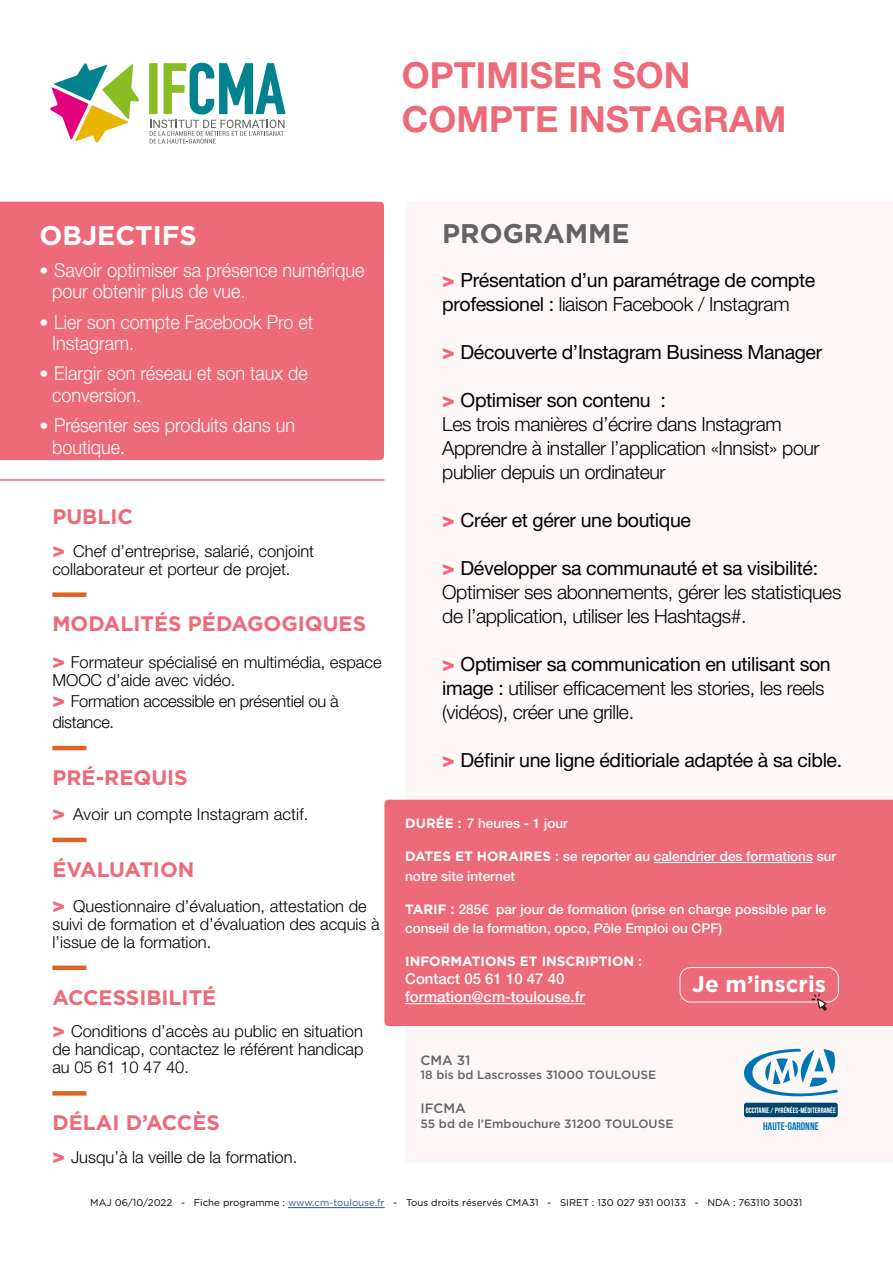
<style>
.page{position:relative;width:893px;height:1263px;background:#fff}
.page>*{position:absolute;margin:0;border:0;box-sizing:border-box;transform-origin:0 0}
.t1{font:700 36px/43.2px "Helvetica Neue LT Pro";color:#ed6a79}
.t2{font:700 27px "Gotham";color:#fff}
.t3{font:700 27px "Gotham";color:#646363}
.t4{font:700 22.5px "Gotham";color:#fff}
.t5{font:700 21px "Gotham";color:#ed6a79}
.t6{font:300 19.5px/24px "Helvetica Neue LT Pro";letter-spacing:-.02em;color:#000}
.t7{font:19.5px/24px "Helvetica Neue LT Pro";letter-spacing:-.02em;color:#000}
.t8{font:300 19.2px/21.6px "Helvetica Neue LT Pro";color:#fff;scale:.93 1}
.t9{font:300 16.5px/18px "Helvetica Neue LT Pro";color:#000}
.t10{font:300 16.5px/18px "Helvetica Neue LT Pro";color:#010202;text-align:justify}
.t11{font:300 16.5px/21px "Helvetica Neue LT Pro";letter-spacing:-.02em;color:#000}
.t12{font:500 15px/18px "Helvetica Neue LT Pro";color:#fff}
.t13{font:500 13.5px/20.2px "Helvetica Neue LT Pro";color:#fff}
.t14{font:700 13.5px "Gotham";color:#fff}
.t15{font:500 13.5px "Gotham";color:#646363}
.t16{font:500 12px "Gotham";color:#646363}
.t17{font:700 10.95px "Bebas Neue";color:#0075b3}
.t18{font:9.75px "Gotham";color:#000}
.t19{font:700 7.65px "Bebas Neue";color:#fff}
.s1{font-weight:800;font-size:18px}
.s2{font-weight:800;font-size:21px;color:#ed6a79}
.s3{font-weight:300}
.s4{font-weight:400}
.s5{font-family:"Gotham";font-weight:700}
.s6{color:#275b9b}
</style>
<div class="page">
<div style="left:0;top:202px;width:384px;height:258px;background:#ed6a79"></div>
<div style="left:405px;top:202px;width:488px;height:961px;background:#fef7f8"></div>
<div style="left:149px;top:63px;width:9px;height:51px;background:#9fc94d"></div>
<svg style="left:150px;top:63px;width:135px;height:81px"></svg>
<svg style="left:50px;top:63px;width:90px;height:80px"></svg>
<div style="left:52px;top:592px;width:34px;height:5px;background:#dc6320"></div>
<hr style="left:52px;top:746px;width:34px;height:4px;background:#dc6320">
<hr style="left:52px;top:838px;width:34px;height:4px;background:#dc6320">
<hr style="left:0;top:479px;width:384px;height:2px;background:#ed6a79">
<svg style="left:52px;top:1091px;width:34px;height:4px"></svg>
<div style="left:52px;top:965px;width:34px;height:5px;background:#dc6320"></div>
<div style="left:384px;top:800px;width:509px;height:226px;background:#ed6a79"></div>
<hr style="left:654px;top:862px;width:159px;height:1px;background:#fff">
<hr style="left:405px;top:1003px;width:180px;height:1px;background:#fff">
<div style="left:744px;top:1103px;width:94px;height:14px;background:#00466c;border-radius:3px"></div>
<svg style="left:744px;top:1049px;width:94px;height:47px"></svg>
<hr style="left:288px;top:1207px;width:97px;height:1px;background:#275b9b">
<div style="left:680px;top:967px;width:159px;height:35px;border:1px solid #fff;border-radius:11px"></div>
<svg style="left:812px;top:993px;width:15px;height:17px"></svg>
<h1 class="t1" style="left:402px;top:53px;width:386px">OPTIMISER SON<br>COMPTE INSTAGRAM</h1>
<h2 class="t2" style="left:40px;top:218px;width:159px">OBJECTIFS</h2>
<h2 class="t3" style="left:442px;top:218px;width:189px">PROGRAMME</h2>
<p class="t8" style="left:52px;top:259px;width:337px;text-indent:-13px"><span class="s1">•</span> Savoir optimiser sa présence numérique pour obtenir plus de vue.</p>
<p class="t8" style="left:52px;top:310px;width:282px;text-indent:-13px"><span class="s1">•</span> Lier son compte Facebook Pro et<br>Instagram.</p>
<p class="t8" style="left:52px;top:362px;width:276px;text-indent:-13px"><span class="s1">•</span> Elargir son réseau et son taux de conversion.</p>
<p class="t8" style="left:52px;top:414px;width:263px;text-indent:-13px"><span class="s1">•</span> Présenter ses produits dans un boutique.</p>
<p class="t5" style="left:52px;top:502px;width:82px">PUBLIC</p>
<p class="t9" style="left:52px;top:541px;width:263px"><span class="s2">&gt;</span> Chef d’entreprise, salarié, conjoint collaborateur et porteur de projet.</p>
<p class="t5" style="left:52px;top:610px;width:315px">MODALITÉS PÉDAGOGIQUES</p>
<p class="t9" style="left:52px;top:653px;width:331px"><span class="s2">&gt;</span> Formateur spécialisé en multimédia, espace<br>MOOC d’aide avec vidéo.</p>
<p class="t11" style="left:52px;top:690px;width:288px"><span class="s2">&gt;</span> Formation accessible en présentiel ou à distance.</p>
<p class="t5" style="left:52px;top:763px;width:137px">PRÉ-REQUIS</p>
<p class="t9" style="left:52px;top:805px;width:258px"><span class="s2">&gt;</span> Avoir un compte Instagram actif.</p>
<p class="t5" style="left:52px;top:855px;width:144px">ÉVALUATION</p>
<p class="t9" style="left:52px;top:896px;width:329px"><span class="s2">&gt;</span> Questionnaire d’évaluation, attestation de suivi de formation et d’évaluation des acquis à l’issue de la formation.</p>
<p class="t5" style="left:52px;top:983px;width:165px">ACCESSIBILITÉ</p>
<p class="t10" style="left:52px;top:1022px;width:313px"><span class="s2">&gt;</span> Conditions d’accès au public en situation de handicap, contactez le référent handicap au 05 61 10 47 40.</p>
<p class="t5" style="left:52px;top:1109px;width:169px">DÉLAI D’ACCÈS</p>
<p class="t9" style="left:52px;top:1148px;width:246px"><span class="s2">&gt;</span> Jusqu’à la veille de la formation.</p>
<p class="t7" style="left:442px;top:268px;width:375px"><span class="s2">&gt;</span> Présentation d’un paramétrage de compte professionel : <span class="s3">liaison Facebook / Instagram</span></p>
<p class="t7" style="left:442px;top:340px;width:381px"><span class="s2">&gt;</span> Découverte d’Instagram Business Manager</p>
<p class="t6" style="left:442px;top:388px;width:379px"><span class="s2">&gt;</span> <span class="s4">Optimiser son contenu :<br></span>Les trois manières d’écrire dans Instagram Apprendre à installer l’application «Innsist» pour publier depuis un ordinateur</p>
<p class="t7" style="left:442px;top:508px;width:250px"><span class="s2">&gt;</span> Créer et gérer une boutique</p>
<p class="t6" style="left:442px;top:556px;width:401px"><span class="s2">&gt;</span> <span class="s4">Développer sa communauté et sa visibilité:<br></span>Optimiser ses abonnements, gérer les statistiques de l’application, utiliser les Hashtags#.</p>
<p class="t6" style="left:442px;top:652px;width:390px"><span class="s2">&gt;</span> <span class="s4">Optimiser sa communication en utilisant son image :</span> utiliser efficacement les stories, les reels (vidéos), créer une grille.</p>
<p class="t7" style="left:442px;top:748px;width:401px"><span class="s2">&gt;</span> Définir une ligne éditioriale adaptée à sa cible.</p>
<p class="t13" style="left:405px;top:813px;width:164px"><span class="s5">DURÉE :</span> 7 heures - 1 jour</p>
<p class="t13" style="left:405px;top:846px;width:433px"><span class="s5">DATES ET HORAIRES :</span> se reporter au calendrier des formations sur notre site internet</p>
<p class="t13" style="left:405px;top:899px;width:423px;line-height:19.5px"><span class="s5">TARIF :</span> 285€ par jour de formation (prise en charge possible par le conseil de la formation, opco, Pôle Emploi ou CPF)</p>
<p class="t14" style="left:405px;top:952px;width:239px">INFORMATIONS ET INSCRIPTION :</p>
<p class="t12" style="left:405px;top:970px;width:181px">Contact 05 61 10 47 40 formation@cm-toulouse.fr</p>
<p class="t4" style="left:692px;top:971px;width:135px">Je m’inscris</p>
<p class="t15" style="left:420px;top:1052px;width:52px">CMA 31</p>
<p class="t16" style="left:420px;top:1068px;width:237px">18 bis bd Lascrosses 31000 TOULOUSE</p>
<p class="t15" style="left:420px;top:1101px;width:47px">IFCMA</p>
<p class="t16" style="left:420px;top:1116px;width:254px">55 bd de l’Embouchure 31200 TOULOUSE</p>
<p class="t19" style="left:746px;top:1106px;width:92px">OCCITANIE / PYRÉNÉES-MÉDITERRANÉE</p>
<p class="t17" style="left:763px;top:1120px;width:57px">HAUTE-GARONNE</p>
<p class="t18" style="left:90px;top:1197px;width:714px">MAJ 06/10/2022 - Fiche programme : <span class="s6">www.cm-toulouse.fr</span> - Tous droits réservés CMA31 - SIRET : 130 027 931 00133 - NDA : 763110 30031</p>
</div>
